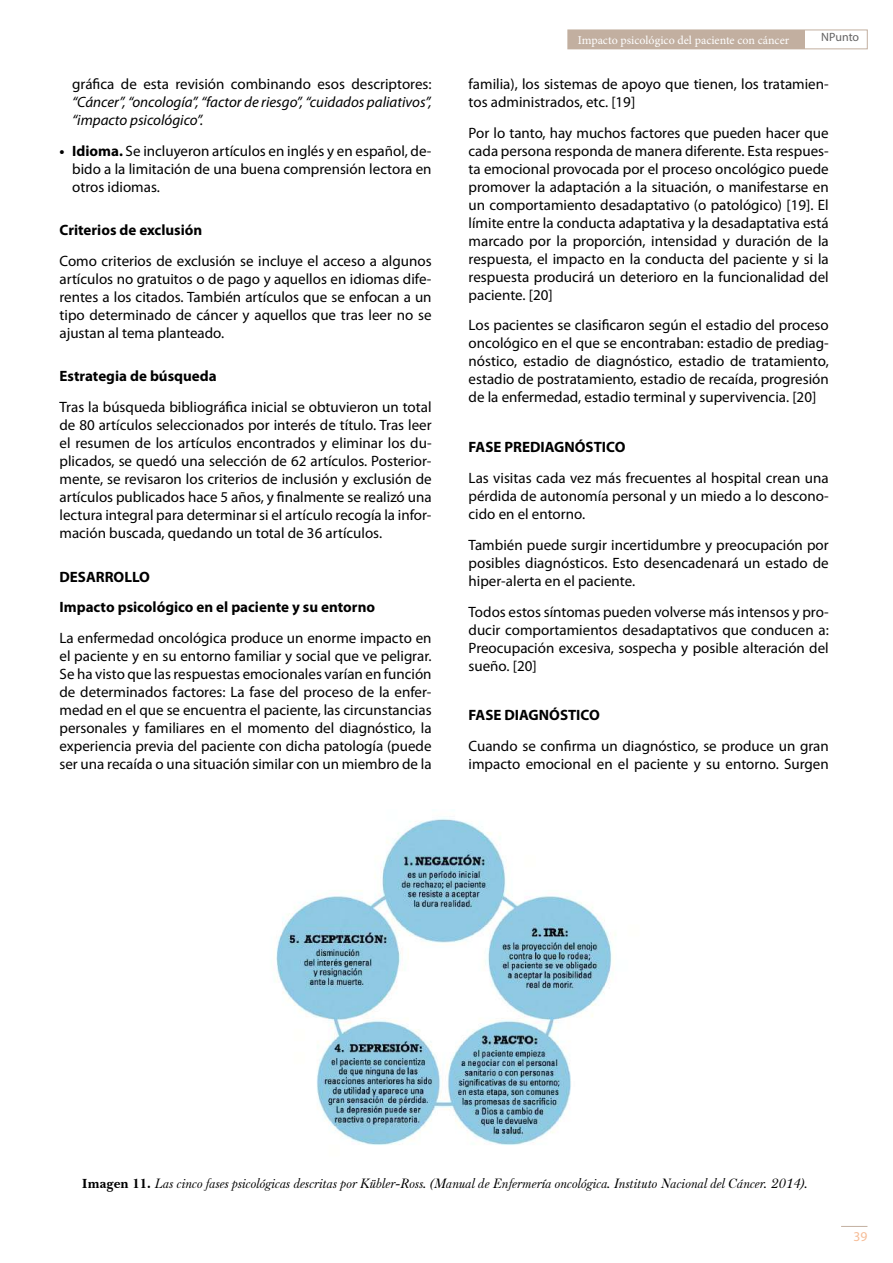
<style>
.page{position:relative;width:893px;height:1263px;background:#fff}
.page>*{position:absolute;margin:0;border:0;box-sizing:border-box;transform-origin:0 0}
.t1{font:15px/18px "Myriad Pro";color:#000;text-align:justify}
.t2{font:700 15px/30.8px "Myriad Pro";color:#000}
.t3{font:italic 15px/18px "Myriad Pro";color:#000}
.t4{font:italic 13.5px "Baskerville F";color:#000}
.t5{font:13.5px "Myriad Pro";color:#f6bc96}
.t6{font:12px "Minion Pro";color:#fff}
.t7{font:12px "Myriad Pro";letter-spacing:-.005em;color:#646363}
.s1{font-weight:700}
.s2{font-family:"Baskerville BT";font-weight:700;font-style:normal}
</style>
<div class="page">
<svg style="left:841px;top:1226px;width:26px;height:1px"></svg>
<div style="left:568px;top:30px;width:299px;height:19px;border:1px solid #c2afa0"></div>
<div style="left:568px;top:30px;width:236px;height:19px;background:#c2afa0"></div>
<img style="left:276px;top:818px;width:340px;height:327px">
<p class="t1" style="left:72px;top:75px;width:361px">gráfica de esta revisión combinando esos descriptores:</p>
<p class="t3" style="left:72px;top:93px;width:361px">“Cáncer”, “oncología”, “factor de riesgo”, “cuidados paliativos”, “impacto psicológico”.</p>
<p class="t1" style="left:72px;top:141px;width:361px;text-indent:-13px"><span class="s1">• Idioma.</span> Se incluyeron artículos en inglés y en español, de&shy;bido a la limitación de una buena comprensión lectora en otros idiomas.</p>
<p class="t2" style="left:60px;top:215px;width:144px">Criterios de exclusión</p>
<p class="t1" style="left:60px;top:252px;width:374px">Como criterios de exclusión se incluye el acceso a algunos artículos no gratuitos o de pago y aquellos en idiomas dife&shy;rentes a los citados. También artículos que se enfocan a un tipo determinado de cáncer y aquellos que tras leer no se ajustan al tema planteado.</p>
<p class="t2" style="left:60px;top:361px;width:159px">Estrategia de búsqueda</p>
<p class="t1" style="left:60px;top:398px;width:374px">Tras la búsqueda bibliográfica inicial se obtuvieron un total de 80 artículos seleccionados por interés de título. Tras leer el resumen de los artículos encontrados y eliminar los du&shy;plicados, se quedó una selección de 62 artículos. Posterior&shy;mente, se revisaron los criterios de inclusión y exclusión de artículos publicados hace 5 años, y finalmente se realizó una lectura integral para determinar si el artículo recogía la infor&shy;mación buscada, quedando un total de 36 artículos.</p>
<p class="t2" style="left:60px;top:561px;width:317px">DESARROLLO<br>Impacto psicológico en el paciente y su entorno</p>
<p class="t1" style="left:60px;top:629px;width:374px">La enfermedad oncológica produce un enorme impacto en el paciente y en su entorno familiar y social que ve peligrar.<br>Se ha visto que las respuestas emocionales varían en función de determinados factores: La fase del proceso de la enfer&shy;medad en el que se encuentra el paciente, las circunstancias personales y familiares en el momento del diagnóstico, la experiencia previa del paciente con dicha patología (puede ser una recaída o una situación similar con un miembro de la</p>
<p class="t6" style="left:578px;top:32px;width:213px">Impacto psicológico del paciente con cáncer</p>
<p class="t7" style="left:821px;top:30px;width:40px">NPunto</p>
<p class="t1" style="left:469px;top:75px;width:362px">familia), los sistemas de apoyo que tienen, los tratamien&shy;tos administrados, etc. [19]</p>
<p class="t1" style="left:469px;top:123px;width:362px">Por lo tanto, hay muchos factores que pueden hacer que cada persona responda de manera diferente. Esta respues&shy;ta emocional provocada por el proceso oncológico puede promover la adaptación a la situación, o manifestarse en un comportamiento desadaptativo (o patológico) [19]. El límite entre la conducta adaptativa y la desadaptativa está marcado por la proporción, intensidad y duración de la respuesta, el impacto en la conducta del paciente y si la respuesta producirá un deterioro en la funcionalidad del paciente. [20]</p>
<p class="t1" style="left:469px;top:316px;width:362px">Los pacientes se clasificaron según el estadio del proceso oncológico en el que se encontraban: estadio de prediag&shy;nóstico, estadio de diagnóstico, estadio de tratamiento, estadio de postratamiento, estadio de recaída, progresión de la enfermedad, estadio terminal y supervivencia. [20]</p>
<p class="t2" style="left:469px;top:432px;width:158px">FASE PREDIAGNÓSTICO</p>
<p class="t1" style="left:469px;top:469px;width:362px">Las visitas cada vez más frecuentes al hospital crean una pérdida de autonomía personal y un miedo a lo descono&shy;cido en el entorno.</p>
<p class="t1" style="left:469px;top:535px;width:362px">También puede surgir incertidumbre y preocupación por posibles diagnósticos. Esto desencadenará un estado de hiper-alerta en el paciente.</p>
<p class="t1" style="left:469px;top:602px;width:362px">Todos estos síntomas pueden volverse más intensos y pro&shy;ducir comportamientos desadaptativos que conducen a:<br>Preocupación excesiva, sospecha y posible alteración del sueño. [20]</p>
<p class="t2" style="left:469px;top:700px;width:133px">FASE DIAGNÓSTICO</p>
<p class="t1" style="left:469px;top:737px;width:362px">Cuando se confirma un diagnóstico, se produce un gran impacto emocional en el paciente y su entorno. Surgen</p>
<p class="t4" style="left:82px;top:1176px;width:727px"><span class="s2">Imagen 11.</span> Las cinco fases psicológicas descritas por Kübler-Ross. (Manual de Enfermería oncológica. Instituto Nacional del Cáncer. 2014).</p>
<p class="t5" style="left:854px;top:1228px;width:15px">39</p>
</div>
